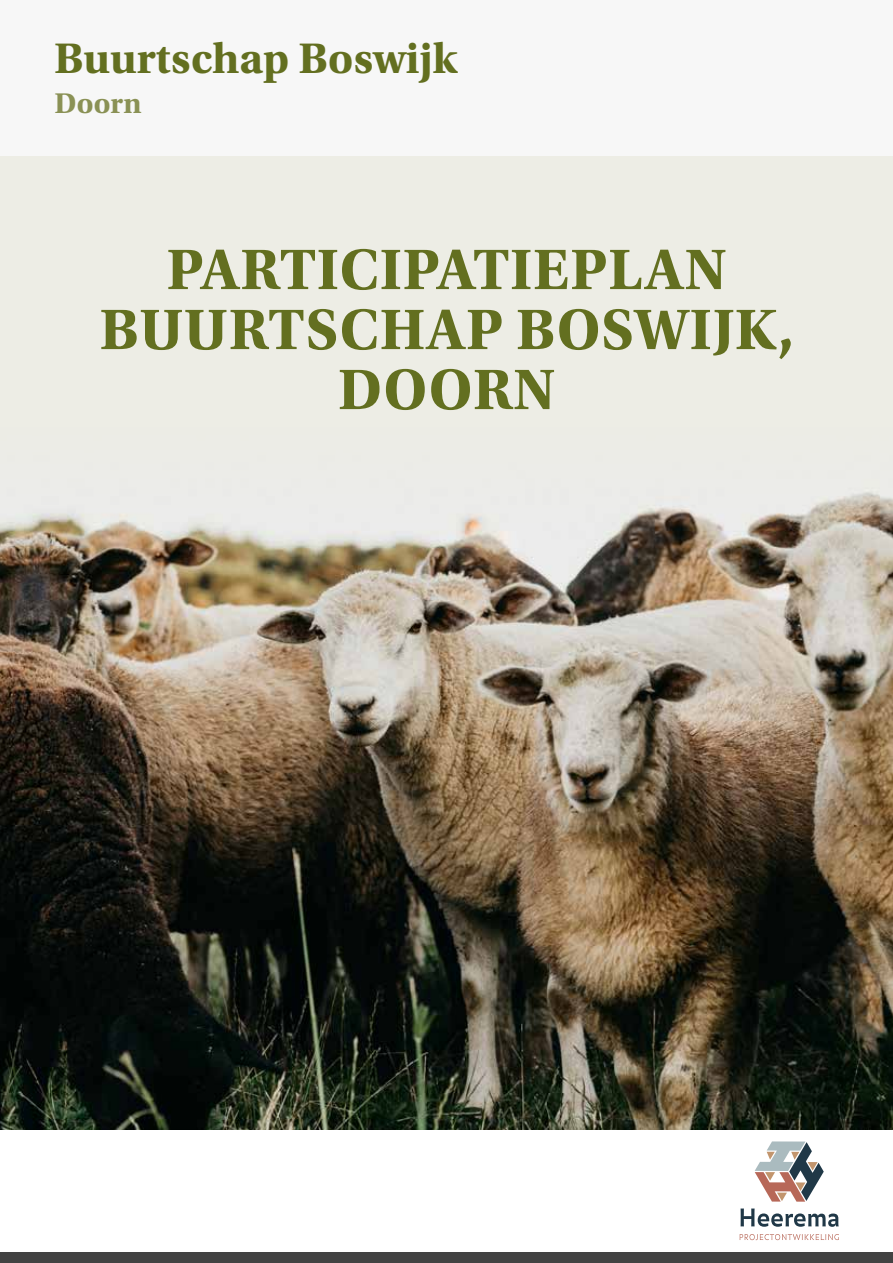
<style>
.page{position:relative;width:893px;height:1263px;background:#fff}
.page>*{position:absolute;margin:0;border:0;box-sizing:border-box;transform-origin:0 0}
.t1{font:700 60px/60px "Utopia Std";letter-spacing:.01em;color:#636f20;text-align:center}
.t2{font:700 45px "Utopia Std";color:#636f20}
.t3{font:700 30px "Utopia Std";letter-spacing:.005em;color:#8a9155}
</style>
<div class="page">
<div style="left:0;top:155px;width:893px;height:704px;background:#edede5"></div>
<img style="left:0;top:492px;width:893px;height:637px">
<div style="left:0;top:0;width:893px;height:155px;background:#f7f7f7"></div>
<div style="left:0;top:1252px;width:893px;height:11px;background:#424242"></div>
<svg style="left:755px;top:1141px;width:69px;height:61px"></svg>
<svg style="left:741px;top:1208px;width:98px;height:19px"></svg>
<svg style="left:740px;top:1234px;width:99px;height:6px"></svg>
<p class="t2" style="left:54px;top:32px;width:406px">Buurtschap Boswijk</p>
<p class="t3" style="left:54px;top:86px;width:89px">Doorn</p>
<p class="t1" style="left:99px;top:240px;width:696px">PARTICIPATIEPLAN<br>BUURTSCHAP BOSWIJK,<br>DOORN</p>
</div>
